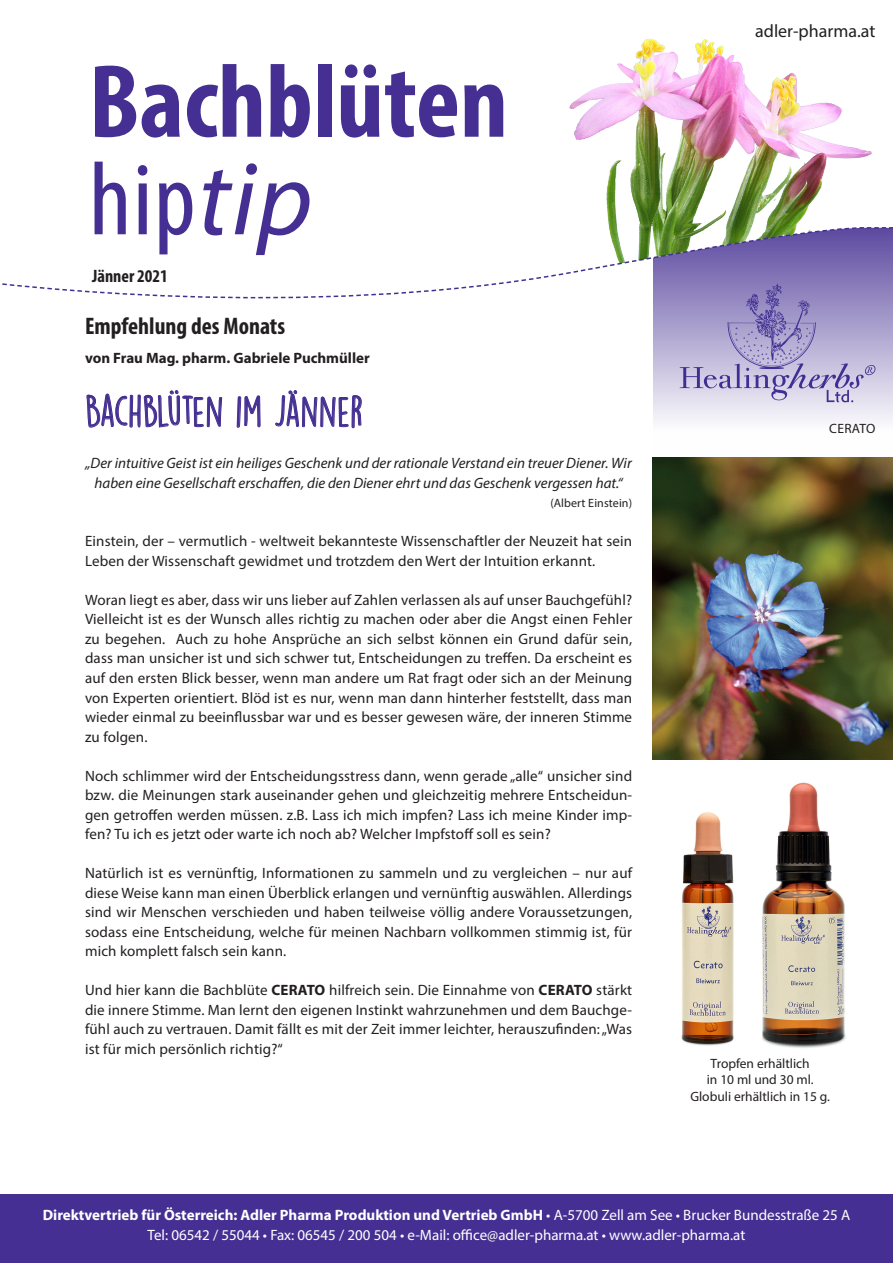
<style>
.page{position:relative;width:893px;height:1263px;background:#fff}
.page>*{position:absolute;margin:0;border:0;box-sizing:border-box;transform-origin:0 0}
.t1{font:700 condensed 105px "Myriad Pro";color:#452f92}
.t2{font:condensed 105px "Myriad Pro";color:#452f92}
.t3{font:39px "DK Lemon Yellow Sun";letter-spacing:-.015em;color:#452f92}
.t4{font:700 condensed 24px "Myriad Pro";color:#231f20}
.t5{font:18px "Myriad Pro";color:#231f20}
.t6{font:700 condensed 18px "Myriad Pro";color:#231f20}
.t7{font:15px/19.5px "Myriad Pro";letter-spacing:.01em;color:#231f20;text-align:justify}
.t8{font:italic 15px/19.5px "Myriad Pro";color:#231f20;text-align:center}
.t9{font:700 15px "Myriad Pro";color:#fff}
.t10{font:15px "Myriad Pro";color:#fff}
.t11{font:700 15px "Myriad Pro";color:#231f20}
.t12{font:13.5px "Myriad Pro";color:#231f20}
.t13{font:12px "Myriad Pro";letter-spacing:.01em;color:#231f20}
.s1{font-style:italic;font-stretch:normal}
.s2{font-weight:700}
.s3{font-weight:400}
</style>
<div class="page">
<img style="left:569px;top:38px;width:303px;height:181px">
<div style="left:0;top:1195px;width:893px;height:68px;background:#452f92"></div>
<svg style="left:2px;top:219px;width:891px;height:210px"></svg>
<img style="left:652px;top:457px;width:241px;height:302px">
<img style="left:762px;top:782px;width:84px;height:266px">
<img style="left:681px;top:812px;width:53px;height:234px">
<p class="t1" style="left:89px;top:36px;width:421px">Bachblüten</p>
<p class="t2" style="left:89px;top:136px;width:225px">hip<span class="s1">tip</span></p>
<p class="t6" style="left:92px;top:264px;width:77px">Jänner 2021</p>
<p class="t4" style="left:85px;top:311px;width:202px">Empfehlung des Monats</p>
<p class="t11" style="left:85px;top:348px;width:286px">von Frau Mag. pharm. Gabriele Puchmüller</p>
<p class="t3" style="left:85px;top:388px;width:280px">BACHBLÜTEN IM JÄNNER</p>
<p class="t8" style="left:85px;top:453px;width:548px">„Der intuitive Geist ist ein heiliges Geschenk und der rationale Verstand ein treuer Diener. Wir haben eine Gesellschaft erschaffen, die den Diener ehrt und das Geschenk vergessen hat.“</p>
<p class="t13" style="left:550px;top:496px;width:83px">(Albert Einstein)</p>
<p class="t7" style="left:85px;top:531px;width:549px">Einstein, der – vermutlich - weltweit bekannteste Wissenschaftler der Neuzeit hat sein<br>Leben der Wissenschaft gewidmet und trotzdem den Wert der Intuition erkannt.</p>
<p class="t7" style="left:85px;top:590px;width:549px">Woran liegt es aber, dass wir uns lieber auf Zahlen verlassen als auf unser Bauchgefühl?</p>
<p class="t7" style="left:85px;top:609px;width:549px">Vielleicht ist es der Wunsch alles richtig zu machen oder aber die Angst einen Fehler zu begehen. Auch zu hohe Ansprüche an sich selbst können ein Grund dafür sein, dass man unsicher ist und sich schwer tut, Entscheidungen zu treffen. Da erscheint es auf den ersten Blick besser, wenn man andere um Rat fragt oder sich an der Meinung von Experten orientiert. Blöd ist es nur, wenn man dann hinterher feststellt, dass man wieder einmal zu beeinflussbar war und es besser gewesen wäre, der inneren Stimme zu folgen.</p>
<p class="t7" style="left:85px;top:765px;width:549px">Noch schlimmer wird der Entscheidungsstress dann, wenn gerade „alle“ unsicher sind bzw. die Meinungen stark auseinander gehen und gleichzeitig mehrere Entscheidun&shy;gen getroffen werden müssen. z.B. Lass ich mich impfen? Lass ich meine Kinder imp&shy;fen? Tu ich es jetzt oder warte ich noch ab? Welcher Impfstoff soll es sein?</p>
<p class="t7" style="left:85px;top:863px;width:549px">Natürlich ist es vernünftig, Informationen zu sammeln und zu vergleichen – nur auf diese Weise kann man einen Überblick erlangen und vernünftig auswählen. Allerdings sind wir Menschen verschieden und haben teilweise völlig andere Voraussetzungen, sodass eine Entscheidung, welche für meinen Nachbarn vollkommen stimmig ist, für mich komplett falsch sein kann.</p>
<p class="t7" style="left:85px;top:980px;width:549px">Und hier kann die Bachblüte <span class="s2">CERATO</span> hilfreich sein. Die Einnahme von <span class="s2">CERATO</span> stärkt die innere Stimme. Man lernt den eigenen Instinkt wahrzunehmen und dem Bauchge&shy;fühl auch zu vertrauen. Damit fällt es mit der Zeit immer leichter, herauszufinden: „Was ist für mich persönlich richtig?“</p>
<p class="t5" style="left:755px;top:20px;width:122px">adler-pharma.at</p>
<p class="t12" style="left:829px;top:420px;width:48px">CERATO</p>
<p class="t12" style="left:711px;top:1055px;width:101px">Tropfen erhältlich</p>
<p class="t12" style="left:707px;top:1071px;width:108px">in 10 ml und 30 ml.</p>
<p class="t12" style="left:690px;top:1088px;width:141px">Globuli erhältlich in 15 g.</p>
<p class="t9" style="left:43px;top:1205px;width:809px">Direktvertrieb für Österreich: Adler Pharma Produktion und Vertrieb GmbH <span class="s3">• A-5700 Zell am See • Brucker Bundesstraße 25 A</span></p>
<p class="t10" style="left:148px;top:1225px;width:599px">Tel: 06542 / 55044 • Fax: 06545 / 200 504 • e-Mail: office@adler-pharma.at • www.adler-pharma.at</p>
</div>
